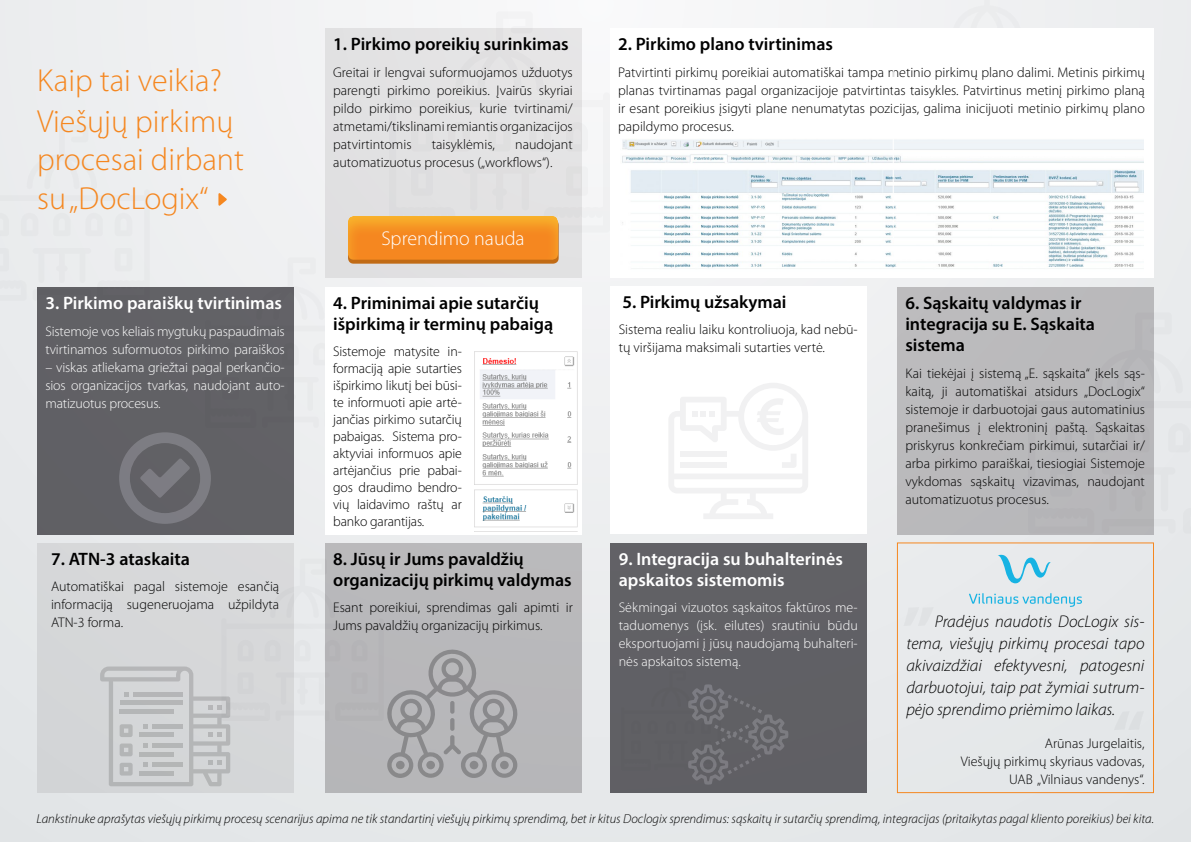
<style>
.page{position:relative;width:1191px;height:842px;background:#e8eaec}
.page>*{position:absolute;margin:0;border:0;box-sizing:border-box;transform-origin:0 0}
.t1{font:300 32px/41.2px "Myriad Pro";color:#f58720}
.t2{font:300 20px "Myriad Pro";color:#fff}
.t3{font:600 18px/21px "Myriad Pro";color:#000}
.t4{font:600 18px/21px "Myriad Pro";color:#fff}
.t5{font:italic 300 17px/22px "Myriad Pro";color:#000;text-align:justify}
.t6{font:300 14px/18px "Myriad Pro";color:#000;text-align:justify}
.t7{font:300 14px/18px "Myriad Pro";letter-spacing:-.01em;color:#fff;text-align:justify}
.t8{font:italic 300 13px "Myriad Pro";color:#000}
</style>
<div class="page">
<div style="left:389px;top:11px;width:221px;height:222px;background:#f6f6f7"></div>
<svg style="left:1153px;top:312px;width:1px;height:222px"></svg>
<div style="left:325px;top:28px;width:256px;height:250px;background:#e3e2e3"></div>
<div style="left:37px;top:287px;width:256px;height:248px;background:#606065"></div>
<div style="left:897px;top:287px;width:256px;height:248px;background:#bab9bb"></div>
<div style="left:37px;top:543px;width:256px;height:250px;background:#d4d6d8"></div>
<div style="left:325px;top:543px;width:256px;height:250px;background:#b8b8bb"></div>
<div style="left:325px;top:287px;width:256px;height:248px;background:#fff"></div>
<div style="left:609px;top:28px;width:544px;height:250px;background:#fff"></div>
<div style="left:610px;top:286px;width:256px;height:247px;background:#fff"></div>
<div style="left:610px;top:543px;width:256px;height:250px;background:#606065"></div>
<img style="left:622px;top:139px;width:521px;height:130px">
<img style="left:474px;top:351px;width:104px;height:177px">
<hr style="left:892px;top:28px;width:1px;height:211px;background:#fff">
<div style="left:342px;top:211px;width:222px;height:54px;background:#fff;opacity:.4"></div>
<svg style="left:119px;top:125px;width:257px;height:399px"></svg>
<svg style="left:100px;top:558px;width:418px;height:228px"></svg>
<div style="left:396px;top:761px;width:8px;height:8px;background:#89898b;border-radius:50%"></div>
<div style="left:426px;top:761px;width:9px;height:8px;background:#89898b;border-radius:50%"></div>
<div style="left:470px;top:761px;width:8px;height:8px;background:#89898b;border-radius:50%"></div>
<div style="left:500px;top:761px;width:9px;height:8px;background:#89898b;border-radius:50%"></div>
<svg style="left:688px;top:684px;width:100px;height:101px"></svg>
<svg style="left:669px;top:383px;width:139px;height:136px"></svg>
<div style="left:897px;top:542px;width:257px;height:251px;border:1px solid #f58720"></div>
<svg style="left:1115px;top:712px;width:28px;height:18px"></svg>
<svg style="left:998px;top:554px;width:52px;height:29px"></svg>
<svg style="left:969px;top:593px;width:113px;height:14px"></svg>
<h1 class="t1" style="left:37px;top:60px;width:198px">Kaip tai veikia?<br>Viešųjų pirkimų</h1>
<h1 class="t1" style="left:37px;top:141px;width:208px;line-height:38.4px">procesai dirbant su „DocLogix“</h1>
<p class="t4" style="left:45px;top:292px;width:238px">3. Pirkimo paraiškų tvirtinimas</p>
<p class="t7" style="left:45px;top:322px;width:241px">Sistemoje vos keliais mygtukų paspaudimais tvirtinamos suformuotos pirkimo paraiškos</p>
<p class="t7" style="left:45px;top:358px;width:241px">– viskas atliekama griežtai pagal perkančio&shy;sios organizacijos tvarkas, naudojant auto&shy;matizuotus procesus.</p>
<p class="t3" style="left:333px;top:33px;width:237px">1. Pirkimo poreikių surinkimas</p>
<p class="t6" style="left:333px;top:63px;width:241px">Greitai ir lengvai suformuojamos užduotys parengti pirkimo poreikius. Įvairūs skyriai pildo pirkimo poreikius, kurie tvirtinami/ atmetami/tikslinami remiantis organizacijos patvirtintomis</p>
<p class="t6" style="left:333px;top:135px;width:241px;text-indent:182px">naudojant automatizuotus procesus („workflows“).</p>
<p class="t6" style="left:432px;top:135px;width:64px">taisyklėmis,</p>
<h2 class="t2" style="left:381px;top:227px;width:145px">Sprendimo nauda</h2>
<p class="t3" style="left:333px;top:292px;width:221px">4. Priminimai apie sutarčių išpirkimą ir terminų pabaigą</p>
<p class="t6" style="left:333px;top:343px;width:130px;line-height:17px">Sistemoje matysite in&shy;formaciją apie sutarties išpirkimo likutį bei būsi&shy;te informuoti apie artė&shy;jančias pirkimo sutarčių pabaigas. Sistema pro&shy;aktyviai informuos apie artėjančius prie pabai&shy;gos draudimo bendro&shy;vių laidavimo raštų ar banko garantijas.</p>
<p class="t3" style="left:618px;top:33px;width:216px">2. Pirkimo plano tvirtinimas</p>
<p class="t6" style="left:618px;top:63px;width:528px">Patvirtinti pirkimų poreikiai automatiškai tampa metinio pirkimų plano dalimi. Metinis pirkimų planas tvirtinamas pagal organizacijoje patvirtintas taisykles. Patvirtinus metinį pirkimo planą ir esant poreikius įsigyti plane nenumatytas pozicijas, galima inicijuoti metinio pirkimų plano papildymo procesus.</p>
<p class="t3" style="left:622px;top:291px;width:166px">5. Pirkimų užsakymai</p>
<p class="t6" style="left:619px;top:321px;width:240px">Sistema realiu laiku kontroliuoja, kad nebū&shy;tų viršijama maksimali sutarties vertė.</p>
<p class="t3" style="left:905px;top:292px;width:191px">6. Sąskaitų valdymas ir integracija su E. Sąskaita sistema</p>
<p class="t6" style="left:905px;top:364px;width:241px">Kai tiekėjai į sistemą „E. sąskaita“ įkels sąs&shy;kaitą, ji automatiškai atsidurs „DocLogix“ sistemoje ir darbuotojai gaus automatinius pranešimus į elektroninį paštą. Sąskaitas priskyrus konkrečiam pirkimui, sutarčiai ir/ arba pirkimo paraiškai, tiesiogiai Sistemoje vykdomas sąskaitų vizavimas, naudojant automatizuotus procesus.</p>
<p class="t3" style="left:51px;top:548px;width:140px">7. ATN-3 ataskaita</p>
<p class="t6" style="left:51px;top:578px;width:230px">Automatiškai pagal sistemoje esančią informaciją sugeneruojama užpildyta ATN-3 forma.</p>
<p class="t3" style="left:333px;top:548px;width:240px">8. Jūsų ir Jums pavaldžių organizacijų pirkimų valdymas</p>
<p class="t6" style="left:333px;top:599px;width:241px">Esant poreikiui, sprendimas gali apimti ir<br>Jums pavaldžių organizacijų pirkimus.</p>
<p class="t4" style="left:619px;top:548px;width:226px">9. Integracija su buhalterinės apskaitos sistemomis</p>
<p class="t7" style="left:619px;top:599px;width:240px">Sėkmingai vizuotos sąskaitos faktūros me&shy;taduomenys (įsk. eilutes) srautiniu būdu eksportuojami į jūsų naudojamą buhalteri&shy;nės apskaitos sistemą.</p>
<p class="t5" style="left:906px;top:611px;width:239px;text-indent:28px">Pradėjus naudotis DocLogix sis&shy;tema, viešųjų pirkimų procesai tapo akivaizdžiai efektyvesni, patogesni darbuotojui, taip pat žymiai sutrum&shy;pėjo sprendimo priėmimo laikas.</p>
<p class="t6" style="left:961px;top:734px;width:185px;text-align:right">Arūnas Jurgelaitis,<br>Viešųjų pirkimų skyriaus vadovas,<br>UAB „Vilniaus vandenys“.</p>
<p class="t8" style="left:36px;top:811px;width:1119px">Lankstinuke aprašytas viešųjų pirkimų procesų scenarijus apima ne tik standartinį viešųjų pirkimų sprendimą, bet ir kitus Doclogix sprendimus: sąskaitų ir sutarčių sprendimą, integracijas (pritaikytas pagal kliento poreikius) bei kita.</p>
</div>
